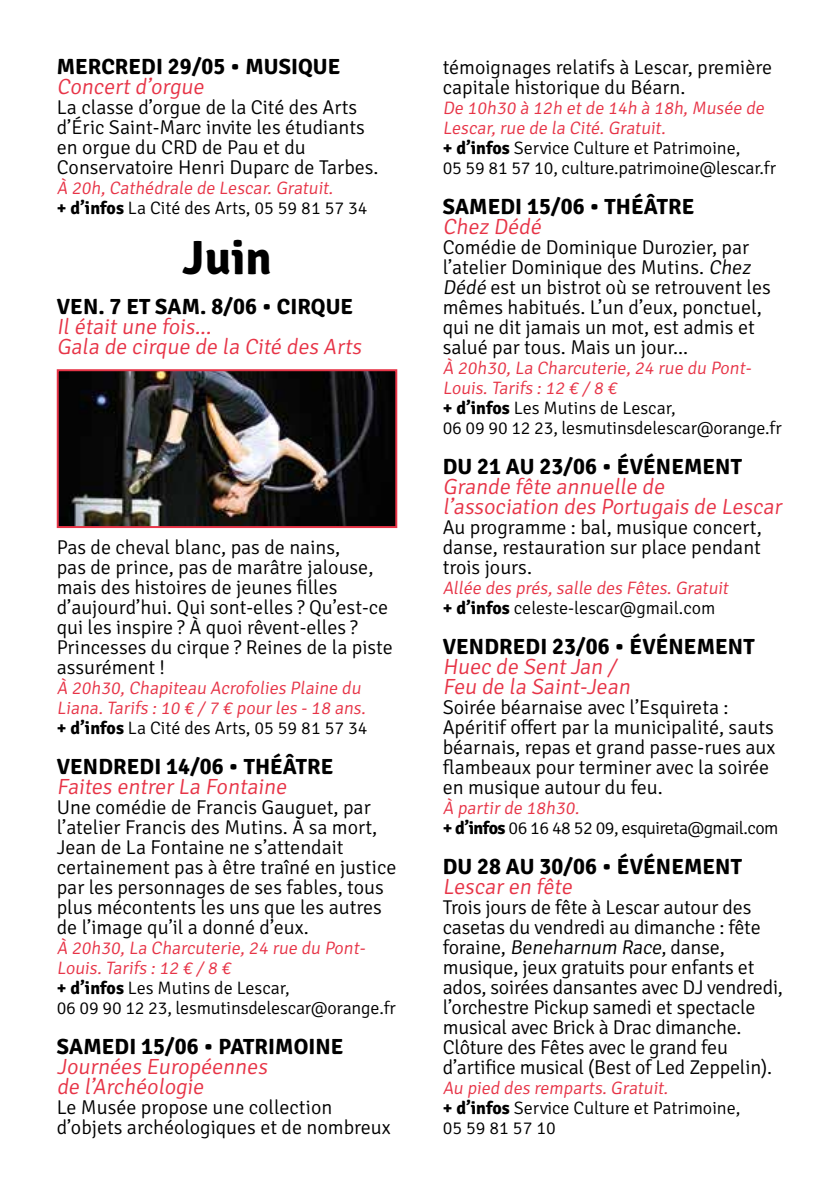
<style>
.page{position:relative;width:840px;height:1191px;background:#fff}
.page>*{position:absolute;margin:0;border:0;box-sizing:border-box;transform-origin:0 0}
.t1{font:700 48px "Signika";color:#000}
.t2{font:300 22px/20px "Signika";color:#e73447}
.t3{font:700 22px "Signika";letter-spacing:.005em;color:#000}
.t4{font:300 20px/20px "Signika";color:#000}
.t5{font:300 18px/20px "Signika";letter-spacing:-.01em;color:#000}
.t6{font:300 18px/20px "Signika";color:#e73447}
.t7{font:300 18px/20px "Signika";letter-spacing:-.03em;color:#000}
.s1{font-weight:700;color:#000}
.s2{color:#000}
.s3{color:#e73447}
.s4{font-weight:700}
</style>
<div class="page">
<img style="left:60px;top:372px;width:334px;height:153px">
<div style="left:57px;top:369px;width:340px;height:159px;border:2px solid #e73447"></div>
<p class="t3" style="left:57px;top:51px;width:285px">MERCREDI 29/05 • MUSIQUE</p>
<p class="t2" style="left:57px;top:75px;width:153px">Concertd’orgue</p>
<p class="t4" style="left:57px;top:96px;width:323px">La classe d’orgue de la Cité des Arts d’Éric Saint-Marc invite les étudiants en orgue du CRD de Pau et du Conservatoire Henri Duparc de Tarbes.</p>
<p class="t6" style="left:57px;top:177px;width:312px">À 20h,Cathédrale de Lescar.Gratuit.<br><span class="s1">+ d’infos</span> <span class="s2">La Cité des Arts, 05 59 81 57 34</span></p>
<h1 class="t1" style="left:182px;top:223px;width:91px">Juin</h1>
<p class="t3" style="left:57px;top:291px;width:298px">VEN. 7 ET SAM. 8/06 • CIRQUE</p>
<p class="t2" style="left:57px;top:315px;width:310px">Ilétaitune fois...<br>Gala de cirque de la Cité des Arts</p>
<p class="t4" style="left:57px;top:536px;width:337px">Pas de cheval blanc, pas de nains,<br>pas de prince, pas de marâtre jalouse, mais des histoires de jeunes filles d’aujourd’hui. Qui sont-elles ? Qu’est-ce qui les inspire ? À quoi rêvent-elles ?<br>Princesses du cirque ? Reines de la piste assurément !</p>
<p class="t6" style="left:57px;top:677px;width:313px">À 20h30,Chapiteau Acrofolies Plaine du<br>Liana.Tarifs :10 € / 7 € pour les -18 ans. <span class="s1">+ d’infos</span> <span class="s2">La Cité des Arts, 05 59 81 57 34</span></p>
<p class="t3" style="left:57px;top:751px;width:278px">VENDREDI 14/06 • THÉÂTRE</p>
<p class="t2" style="left:57px;top:775px;width:235px">Faites entrer La Fontaine</p>
<p class="t4" style="left:57px;top:796px;width:341px">Une comédie de Francis Gauguet, par l’atelier Francis des Mutins. À sa mort, Jean de La Fontaine ne s’attendait certainement pas à être traîné en justice par les personnages de ses fables, tous plus mécontents les uns que les autres de l’image qu’il a donné d’eux.</p>
<p class="t5" style="left:57px;top:937px;width:340px"><span class="s3">À 20h30,La Charcuterie,24 rue du Pont-Louis.Tarifs :12 € / 8 €<br></span><span class="s4">+ d’infos</span> Les Mutins de Lescar,<br>06 09 90 12 23, lesmutinsdelescar@orange.fr</p>
<p class="t3" style="left:57px;top:1031px;width:288px">SAMEDI 15/06 • PATRIMOINE</p>
<p class="t2" style="left:57px;top:1055px;width:216px">Journées Européennes de l’Archéologie</p>
<p class="t4" style="left:57px;top:1096px;width:335px">Le Musée propose une collection d’objets archéologiques et de nombreux</p>
<p class="t4" style="left:442px;top:56px;width:331px">témoignages relatifs à Lescar, première capitale historique du Béarn.</p>
<p class="t5" style="left:442px;top:97px;width:334px"><span class="s3">De 10h30 à 12h etde 14h à 18h,Musée de Lescar,rue de la Cité.Gratuit.<br></span><span class="s4">+ d’infos</span> Service Culture et Patrimoine,<br>05 59 81 57 10, culture.patrimoine@lescar.fr</p>
<p class="t3" style="left:442px;top:191px;width:253px">SAMEDI 15/06 • THÉÂTRE</p>
<p class="t2" style="left:442px;top:215px;width:104px">Chez Dédé</p>
<p class="t4" style="left:442px;top:236px;width:329px">Comédie de Dominique Durozier, par l’atelier Dominique des Mutins. Chez Dédé est un bistrot où se retrouvent les mêmes habitués. L’un d’eux, ponctuel, qui ne dit jamais un mot, est admis et salué par tous. Mais un jour...</p>
<p class="t5" style="left:442px;top:357px;width:340px"><span class="s3">À 20h30,La Charcuterie,24 rue du Pont-Louis.Tarifs :12 € / 8 €<br></span><span class="s4">+ d’infos</span> Les Mutins de Lescar,<br>06 09 90 12 23, lesmutinsdelescar@orange.fr</p>
<p class="t3" style="left:442px;top:451px;width:300px">DU 21 AU 23/06 • ÉVÉNEMENT</p>
<p class="t2" style="left:442px;top:475px;width:344px">Grande fête annuelle de l’association des Portugais de Lescar</p>
<p class="t4" style="left:442px;top:516px;width:320px;text-align:justify">Au programme : bal, musique concert, danse, restauration sur place pendant trois jours.</p>
<p class="t6" style="left:442px;top:577px;width:290px">Allée des prés,salle des Fêtes.Gratuit <span class="s1">+ d’infos</span> <span class="s2">celeste-lescar@gmail.com</span></p>
<p class="t3" style="left:442px;top:631px;width:313px">VENDREDI 23/06 • ÉVÉNEMENT</p>
<p class="t2" style="left:442px;top:655px;width:193px">Huec de SentJan /<br>Feu de la Saint-Jean</p>
<p class="t4" style="left:442px;top:696px;width:334px">Soirée béarnaise avec l’Esquireta :<br>Apéritif offert par la municipalité, sauts béarnais, repas et grand passe-rues aux flambeaux pour terminer avec la soirée en musique autour du feu.</p>
<p class="t7" style="left:442px;top:797px;width:337px"><span class="s3">À partir de 18h30.<br></span><span class="s4">+ d’infos</span> 06 16 48 52 09, esquireta@gmail.com</p>
<p class="t3" style="left:442px;top:851px;width:300px">DU 28 AU 30/06 • ÉVÉNEMENT</p>
<p class="t2" style="left:442px;top:875px;width:135px">Lescar en fête</p>
<p class="t4" style="left:442px;top:896px;width:341px">Trois jours de fête à Lescar autour des casetas du vendredi au dimanche : fête<br>fo rai n e, Beneharnum Race, d a n se, musique, jeux gratuits pour enfants et ados, soirées dansantes avec DJ vendredi, l’orchestre Pickup samedi et spectacle musical avec Brick à Drac dimanche.<br>Clôture des Fêtes avec le grand feu d’artifice musical (Best of Led Zeppelin).</p>
<p class="t5" style="left:442px;top:1077px;width:299px"><span class="s3">Au pied des remparts.Gratuit.<br></span><span class="s4">+ d’infos</span> Service Culture et Patrimoine,<br>05 59 81 57 10</p>
</div>
